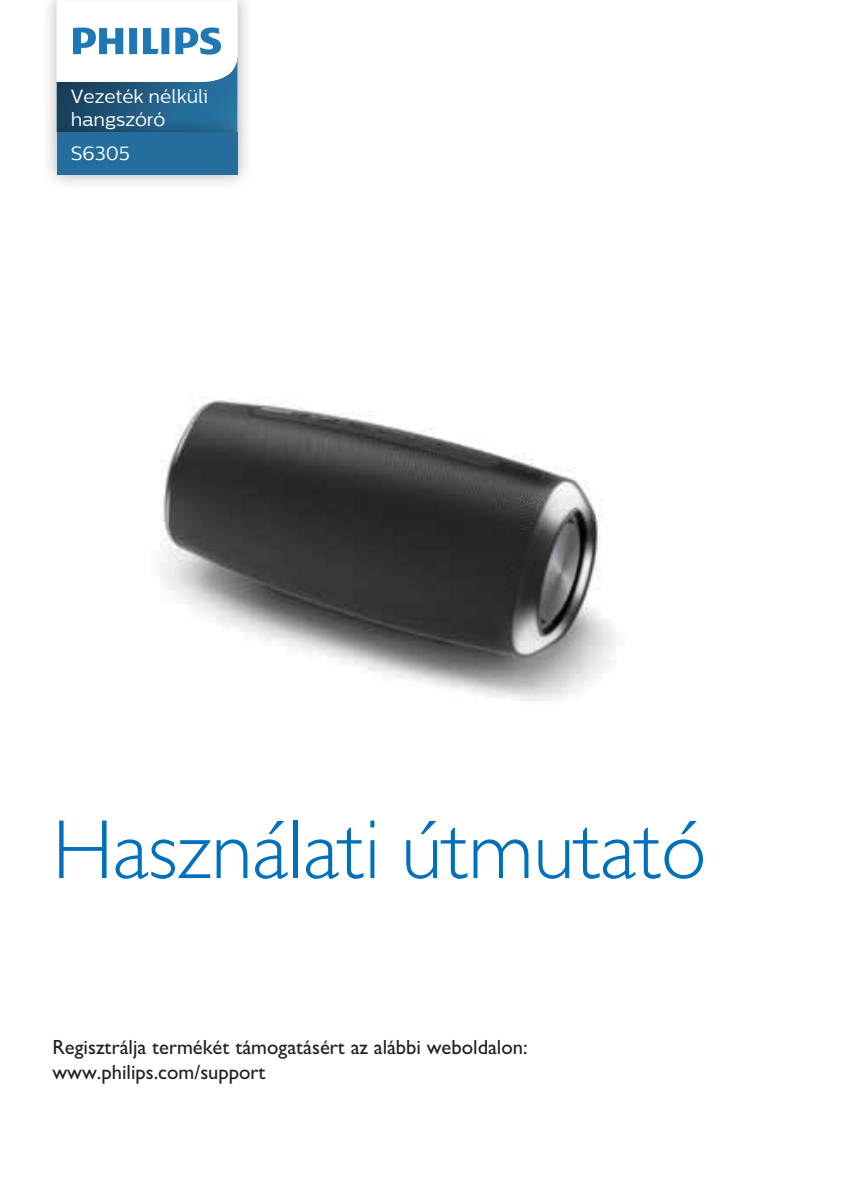
<style>
.page{position:relative;width:842px;height:1191px;background:#fff}
.page>*{position:absolute;margin:0;border:0;box-sizing:border-box;transform-origin:0 0}
.t1{font:300 84.4px "Gill Sans MT Pro";color:#0070bd}
.t2{font:500 20.6px "Gill Sans MT Pro";color:#231f20}
.t3{font:19px/22.8px "Centrale Sans";color:#fff}
</style>
<div class="page">
<img style="left:160px;top:397px;width:456px;height:304px">
<img style="left:49px;top:0;width:197px;height:110px">
<svg style="left:57px;top:0;width:180px;height:110px"></svg>
<img style="left:48px;top:110px;width:199px;height:73px">
<div style="left:57px;top:132px;width:180px;height:43px;background:#256d9c"></div>
<p class="t3" style="left:71px;top:84px;width:139px">Vezeték nélküli hangszóró</p>
<p class="t3" style="left:71px;top:141px;width:60px">S6305</p>
<p class="t1" style="left:52px;top:799px;width:655px">Használati útmutató</p>
<p class="t2" style="left:52px;top:1034px;width:477px">Regisztrálja termékét támogatásért az alábbi weboldalon:</p>
<p class="t2" style="left:52px;top:1059px;width:215px">www.philips.com/support</p>
</div>
